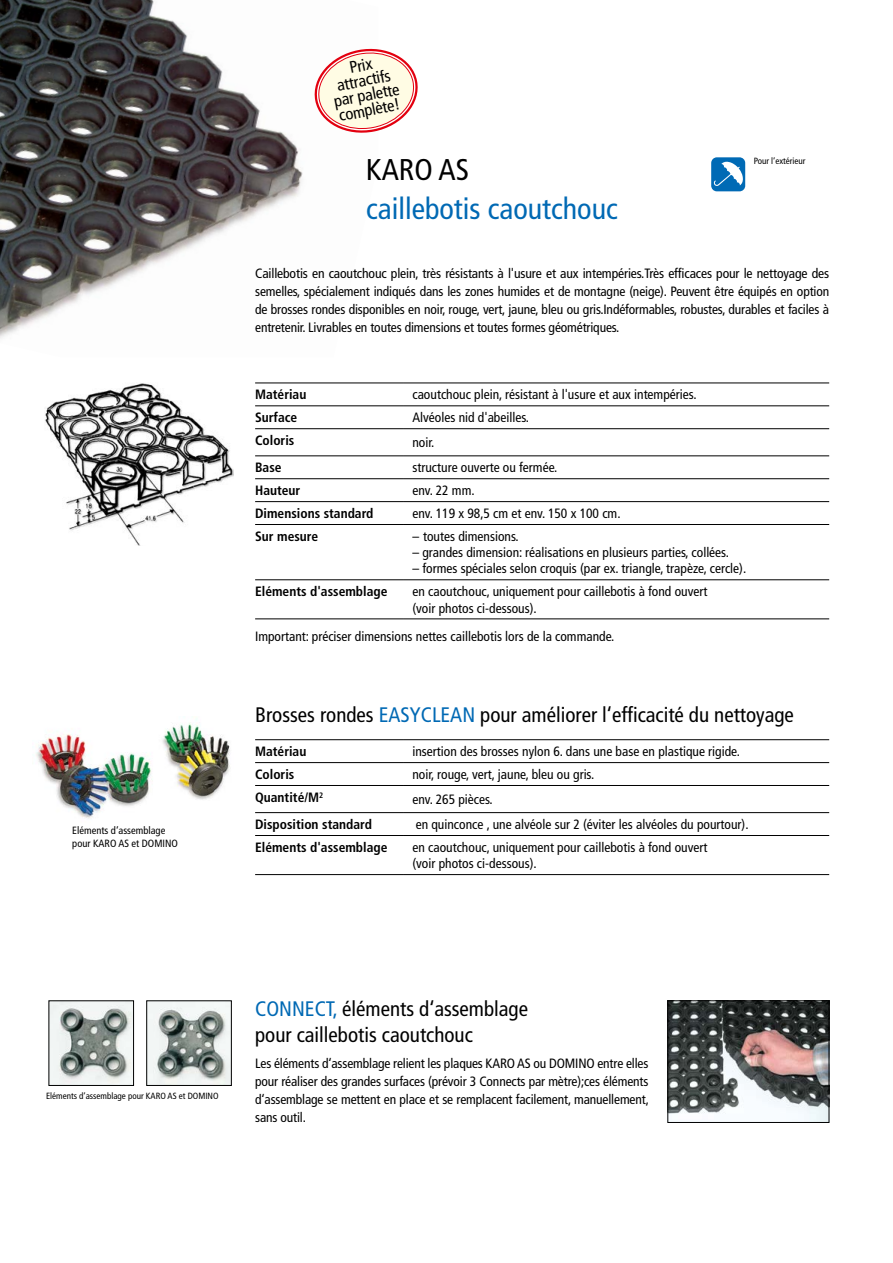
<style>
.page{position:relative;width:893px;height:1263px;background:#fff}
.page>*{position:absolute;margin:0;border:0;box-sizing:border-box;transform-origin:0 0}
.t1{font:condensed 30px "Frutiger LT Std";color:#0069b4}
.t2{font:condensed 30px "Frutiger LT Std";color:#000}
.t3{font:condensed 21px/25.2px "Frutiger LT Std";color:#000}
.t4{font:condensed 16.5px/15px "Frutiger LT Std";color:#000;text-align:center}
.t5{font:condensed 13.5px/18px "Frutiger LT Std";color:#000;text-align:justify}
.t6{font:700 condensed 13.5px "Frutiger LT Std";color:#000}
.t7{font:condensed 10.5px/12.6px "Frutiger LT Std";color:#000}
.t8{font:condensed 9px "Frutiger LT Std";color:#000}
.s1{color:#0069b4}
</style>
<div class="page">
<img style="left:0;top:0;width:303px;height:339px">
<img style="left:36px;top:719px;width:194px;height:100px">
<img style="left:45px;top:383px;width:188px;height:162px">
<img style="left:51px;top:1002px;width:81px;height:82px">
<div style="left:49px;top:1000px;width:85px;height:86px;border:1px solid #000"></div>
<img style="left:149px;top:1002px;width:81px;height:82px">
<div style="left:147px;top:1000px;width:85px;height:86px;border:1px solid #000"></div>
<img style="left:670px;top:1002px;width:157px;height:119px">
<div style="left:668px;top:1000px;width:161px;height:123px;border:1px solid #000"></div>
<svg style="left:314px;top:48px;width:104px;height:85px"></svg>
<hr style="left:255px;top:406px;width:149px;height:1px;background:#000">
<hr style="left:404px;top:406px;width:425px;height:1px;background:#000">
<hr style="left:255px;top:428px;width:149px;height:1px;background:#000">
<hr style="left:404px;top:428px;width:425px;height:1px;background:#000">
<hr style="left:255px;top:456px;width:149px;height:1px;background:#000">
<hr style="left:404px;top:456px;width:425px;height:1px;background:#000">
<hr style="left:255px;top:478px;width:149px;height:1px;background:#000">
<hr style="left:404px;top:478px;width:425px;height:1px;background:#000">
<hr style="left:255px;top:501px;width:149px;height:1px;background:#000">
<hr style="left:404px;top:501px;width:425px;height:1px;background:#000">
<hr style="left:255px;top:524px;width:149px;height:1px;background:#000">
<hr style="left:255px;top:579px;width:149px;height:1px;background:#000">
<hr style="left:255px;top:619px;width:149px;height:1px;background:#000">
<hr style="left:404px;top:619px;width:425px;height:1px;background:#000">
<hr style="left:255px;top:383px;width:149px;height:1px;background:#000">
<hr style="left:404px;top:383px;width:425px;height:1px;background:#000">
<hr style="left:404px;top:524px;width:425px;height:1px;background:#000">
<hr style="left:404px;top:579px;width:425px;height:1px;background:#000">
<hr style="left:255px;top:762px;width:149px;height:1px;background:#000">
<hr style="left:404px;top:762px;width:425px;height:1px;background:#000">
<hr style="left:255px;top:785px;width:149px;height:1px;background:#000">
<hr style="left:404px;top:785px;width:425px;height:1px;background:#000">
<hr style="left:255px;top:812px;width:149px;height:1px;background:#000">
<hr style="left:404px;top:812px;width:425px;height:1px;background:#000">
<hr style="left:255px;top:835px;width:149px;height:1px;background:#000">
<hr style="left:404px;top:835px;width:425px;height:1px;background:#000">
<hr style="left:255px;top:874px;width:149px;height:1px;background:#000">
<hr style="left:404px;top:874px;width:425px;height:1px;background:#000">
<hr style="left:255px;top:739px;width:149px;height:1px;background:#000">
<hr style="left:404px;top:739px;width:425px;height:1px;background:#000">
<div style="left:711px;top:157px;width:34px;height:34px;background:#006ab5;border-radius:6px"></div>
<svg style="left:714px;top:162px;width:29px;height:24px"></svg>
<p class="t7" style="left:72px;top:824px;width:107px">Eléments d‘assemblage pour KARO AS et DOMINO</p>
<p class="t4" style="left:327px;top:65px;width:68px;rotate:-11deg">Prix attractifs par palette complète!</p>
<h1 class="t2" style="left:366px;top:152px;width:104px">KARO AS</h1>
<h1 class="t1" style="left:366px;top:191px;width:253px">caillebotis caoutchouc</h1>
<p class="t8" style="left:754px;top:156px;width:53px">Pour l‘extérieur</p>
<p class="t5" style="left:255px;top:264px;width:576px">Caillebotis en caoutchouc plein, très résistants à l'usure et aux intempéries.Très efficaces pour le nettoyage des semelles, spécialement indiqués dans les zones humides et de montagne (neige). Peuvent être équipés en option de brosses rondes disponibles en noir, rouge, vert, jaune, bleu ou gris.Indéformables, robustes, durables et faciles à entretenir. Livrables en toutes dimensions et toutes formes géométriques.</p>
<p class="t6" style="left:255px;top:387px;width:53px">Matériau</p>
<p class="t5" style="left:412px;top:386px;width:286px">caoutchouc plein, résistant à l'usure et aux intempéries.</p>
<p class="t6" style="left:255px;top:410px;width:44px">Surface</p>
<p class="t5" style="left:412px;top:409px;width:118px">Alvéoles nid d'abeilles.</p>
<p class="t6" style="left:255px;top:432px;width:41px">Coloris</p>
<p class="t5" style="left:412px;top:434px;width:24px">noir.</p>
<p class="t6" style="left:255px;top:460px;width:28px">Base</p>
<p class="t5" style="left:412px;top:459px;width:146px">structure ouverte ou fermée.</p>
<p class="t6" style="left:255px;top:482px;width:47px">Hauteur</p>
<p class="t5" style="left:412px;top:482px;width:64px">env. 22 mm.</p>
<p class="t6" style="left:255px;top:505px;width:120px">Dimensions standard</p>
<p class="t5" style="left:412px;top:504px;width:210px">env. 119 x 98,5 cm et env. 150 x 100 cm.</p>
<p class="t6" style="left:255px;top:528px;width:65px">Sur mesure</p>
<p class="t5" style="left:412px;top:527px;width:108px">– toutes dimensions.</p>
<p class="t5" style="left:412px;top:544px;width:318px">– grandes dimension: réalisations en plusieurs parties, collées.</p>
<p class="t5" style="left:412px;top:560px;width:335px">– formes spéciales selon croquis (par ex. triangle, trapèze, cercle).</p>
<p class="t6" style="left:255px;top:584px;width:134px">Eléments d'assemblage</p>
<p class="t5" style="left:412px;top:584px;width:296px;line-height:16.2px">en caoutchouc, uniquement pour caillebotis à fond ouvert (voir photos ci-dessous).</p>
<p class="t5" style="left:255px;top:628px;width:361px">Important: préciser dimensions nettes caillebotis lors de la commande.</p>
<h2 class="t3" style="left:255px;top:703px;width:540px">Brosses rondes <span class="s1">EASYCLEAN</span> pour améliorer l‘efficacité du nettoyage</h2>
<p class="t6" style="left:255px;top:743px;width:53px">Matériau</p>
<p class="t5" style="left:412px;top:743px;width:329px">insertion des brosses nylon 6. dans une base en plastique rigide.</p>
<p class="t6" style="left:255px;top:766px;width:41px">Coloris</p>
<p class="t5" style="left:412px;top:765px;width:183px">noir, rouge, vert, jaune, bleu ou gris.</p>
<p class="t6" style="left:255px;top:789px;width:70px">Quantité/M<sup>2</sup></p>
<p class="t5" style="left:412px;top:790px;width:82px">env. 265 pièces.</p>
<p class="t6" style="left:255px;top:816px;width:118px">Disposition standard</p>
<p class="t5" style="left:416px;top:815px;width:334px">en quinconce , une alvéole sur 2 (éviter les alvéoles du pourtour).</p>
<p class="t6" style="left:255px;top:839px;width:134px">Eléments d'assemblage</p>
<p class="t5" style="left:412px;top:839px;width:296px;line-height:16.2px">en caoutchouc, uniquement pour caillebotis à fond ouvert (voir photos ci-dessous).</p>
<p class="t8" style="left:46px;top:1090px;width:174px">Eléments d‘assemblage pour KARO AS et DOMINO</p>
<h2 class="t3" style="left:255px;top:996px;width:274px"><span class="s1">CONNECT,</span> éléments d‘assemblage pour caillebotis caoutchouc</h2>
<p class="t5" style="left:255px;top:1054px;width:395px">Les éléments d‘assemblage relient les plaques KARO AS ou DOMINO entre elles pour réaliser des grandes surfaces (prévoir 3 Connects par mètre);ces éléments d‘assemblage se mettent en place et se remplacent facilement, manuellement, sans outil.</p>
</div>
